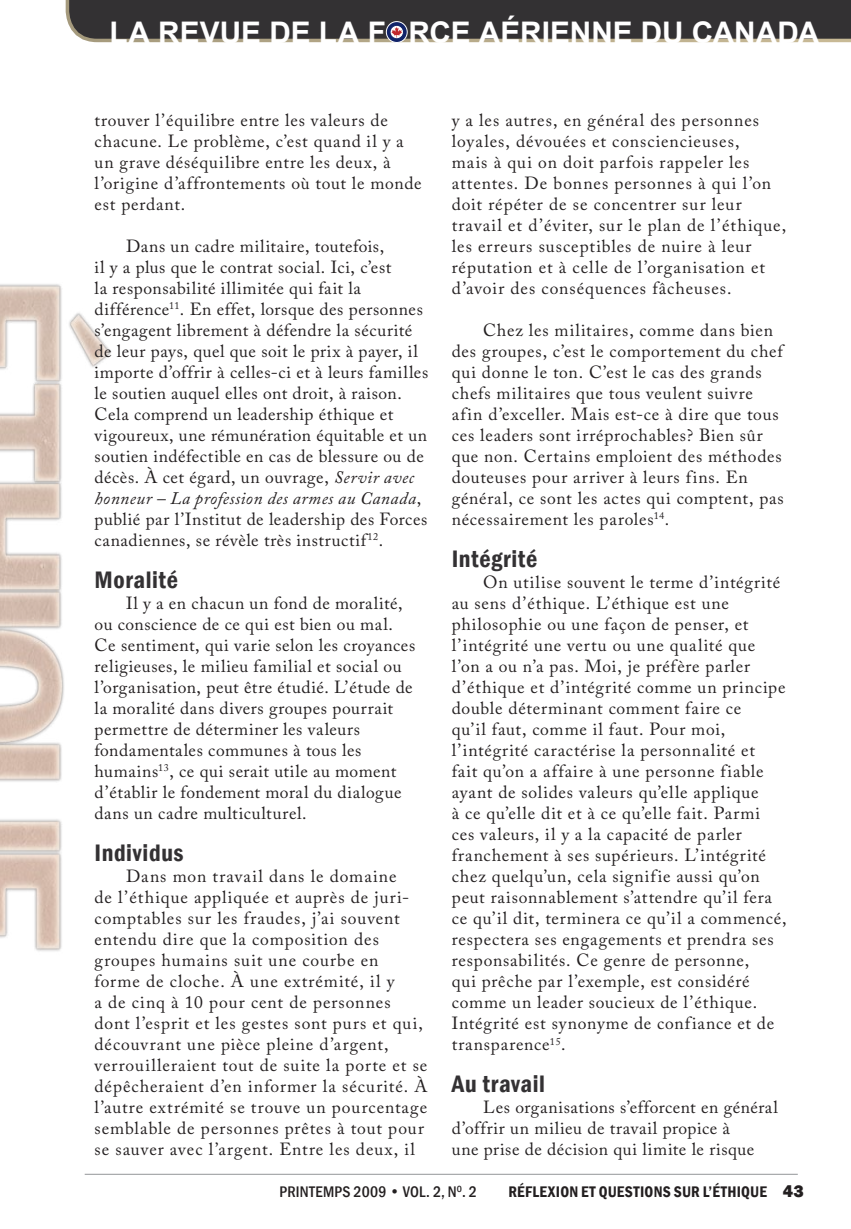
<style>
.page{position:relative;width:851px;height:1229px;background:#fff}
.page>*{position:absolute;margin:0;border:0;box-sizing:border-box;transform-origin:0 0}
.t1{font:700 29.75px "Arial";color:#fff}
.t2{font:600 condensed 24.5px "Franklin Gothic";letter-spacing:.025em;color:#333133}
.t3{font:17.5px/21px "Adobe Caslon Pro";letter-spacing:.045em;color:#231f20}
.t4{font:800 17.5px "Franklin Gothic";color:#231f20}
.t5{font:600 condensed 15.75px "Franklin Gothic";color:#231f20}
.t6{font:500 condensed 15.75px "Franklin Gothic";letter-spacing:.015em;color:#231f20}
.s1{font-style:italic}
</style>
<div class="page">
<img style="left:0;top:284px;width:111px;height:667px">
<div style="left:386px;top:21px;width:21px;height:22px;border:1px solid #fff;border-radius:50%"></div>
<svg style="left:66px;top:0;width:784px;height:42px;background:#403d3d"></svg>
<hr style="left:85px;top:1173px;width:712px;height:1px;background:#939598">
<h1 class="t1" style="left:110px;top:13px;width:711px">LA REVUE DE LA F RCE AÉRIENNE DU CANADA</h1>
<p class="t3" style="left:94px;top:109px;width:329px">trouver l’équilibre entre les valeurs de chacune. Le problème, c’est quand il y a un grave déséquilibre entre les deux, à l’origine d’affrontements où tout le monde est perdant.</p>
<p class="t3" style="left:94px;top:235px;width:335px;text-indent:32px">Dans un cadre militaire, toutefois,<br>il y a plus que le contrat social. Ici, c’est<br>la responsabilité illimitée qui fait la différence<sup>11</sup>. En effet, lorsque des personnes s’engagent librement à défendre la sécurité de leur pays, quel que soit le prix à payer, il importe d’offrir à celles-ci et à leurs familles le soutien auquel elles ont droit, à raison.<br>Cela comprend un leadership éthique et vigoureux, une rémunération équitable et un soutien indéfectible en cas de blessure ou de décès. À cet égard, un ouvrage, <span class="s1">Servir avec honneur – La profession des armes au Canada</span>, publié par l’Institut de leadership des Forces canadiennes, se révèle très instructif<sup>12</sup>.</p>
<h2 class="t2" style="left:94px;top:563px;width:85px">MORALITÉ</h2>
<p class="t3" style="left:94px;top:592px;width:322px;text-indent:32px">Il y a en chacun un fond de moralité, ou conscience de ce qui est bien ou mal.<br>Ce sentiment, qui varie selon les croyances religieuses, le milieu familial et social ou l’organisation, peut être étudié. L’étude de la moralité dans divers groupes pourrait permettre de déterminer les valeurs fondamentales communes à tous les humains<sup>13</sup>, ce qui serait utile au moment d’établir le fondement moral du dialogue dans un cadre multiculturel.</p>
<h2 class="t2" style="left:94px;top:836px;width:91px">INDIVIDUS</h2>
<p class="t3" style="left:94px;top:865px;width:334px;text-indent:32px">Dans mon travail dans le domaine<br>de l’éthique appliquée et auprès de juri&shy;comptables sur les fraudes, j’ai souvent entendu dire que la composition des groupes humains suit une courbe en forme de cloche. À une extrémité, il y<br>a de cinq à 10 pour cent de personnes dont l’esprit et les gestes sont purs et qui, découvrant une pièce pleine d’argent, verrouilleraient tout de suite la porte et se dépêcheraient d’en informer la sécurité. À l’autre extrémité se trouve un pourcentage semblable de personnes prêtes à tout pour se sauver avec l’argent. Entre les deux, il</p>
<p class="t3" style="left:452px;top:109px;width:336px">y a les autres, en général des personnes loyales, dévouées et consciencieuses,<br>mais à qui on doit parfois rappeler les attentes. De bonnes personnes à qui l’on doit répéter de se concentrer sur leur travail et d’éviter, sur le plan de l’éthique, les erreurs susceptibles de nuire à leur réputation et à celle de l’organisation et d’avoir des conséquences fâcheuses.</p>
<p class="t3" style="left:451px;top:319px;width:333px;text-indent:32px">Chez les militaires, comme dans bien des groupes, c’est le comportement du chef qui donne le ton. C’est le cas des grands chefs militaires que tous veulent suivre afin d’exceller. Mais est-ce à dire que tous ces leaders sont irréprochables? Bien sûr que non. Certains emploient des méthodes douteuses pour arriver à leurs fins. En général, ce sont les actes qui comptent, pas nécessairement les paroles<sup>14</sup>.</p>
<h2 class="t2" style="left:452px;top:542px;width:87px">INTÉGRITÉ</h2>
<p class="t3" style="left:452px;top:571px;width:336px;text-indent:32px">On utilise souvent le terme d’intégrité au sens d’éthique. L’éthique est une philosophie ou une façon de penser, et l’intégrité une vertu ou une qualité que l’on a ou n’a pas. Moi, je préfère parler d’éthique et d’intégrité comme un principe double déterminant comment faire ce<br>qu’il faut, comme il faut. Pour moi, l’intégrité caractérise la personnalité et<br>fait qu’on a affaire à une personne fiable ayant de solides valeurs qu’elle applique<br>à ce qu’elle dit et à ce qu’elle fait. Parmi ces valeurs, il y a la capacité de parler franchement à ses supérieurs. L’intégrité chez quelqu’un, cela signifie aussi qu’on peut raisonnablement s’attendre qu’il fera ce qu’il dit, terminera ce qu’il a commencé, respectera ses engagements et prendra ses responsabilités. Ce genre de personne,<br>qui prêche par l’exemple, est considéré comme un leader soucieux de l’éthique.<br>Intégrité est synonyme de confiance et de transparence<sup>15</sup>.</p>
<h2 class="t2" style="left:452px;top:1067px;width:95px">AU TRAVAIL</h2>
<p class="t3" style="left:452px;top:1096px;width:328px;text-indent:32px">Les organisations s’efforcent en général d’offrir un milieu de travail propice à<br>une prise de décision qui limite le risque</p>
<p class="t6" style="left:279px;top:1181px;width:199px">PRINTEMPS 2009 • Vol. 2, N<sup>o</sup>. 2</p>
<p class="t5" style="left:508px;top:1181px;width:18px">RÉFLEXION</p>
<p class="t5" style="left:581px;top:1181px;width:27px">ET QUESTIONS</p>
<p class="t5" style="left:673px;top:1181px;width:10px">SUR</p>
<p class="t5" style="left:702px;top:1181px;width:26px">L’ÉTHIQUE</p>
<p class="t4" style="left:782px;top:1180px;width:22px">43</p>
</div>
